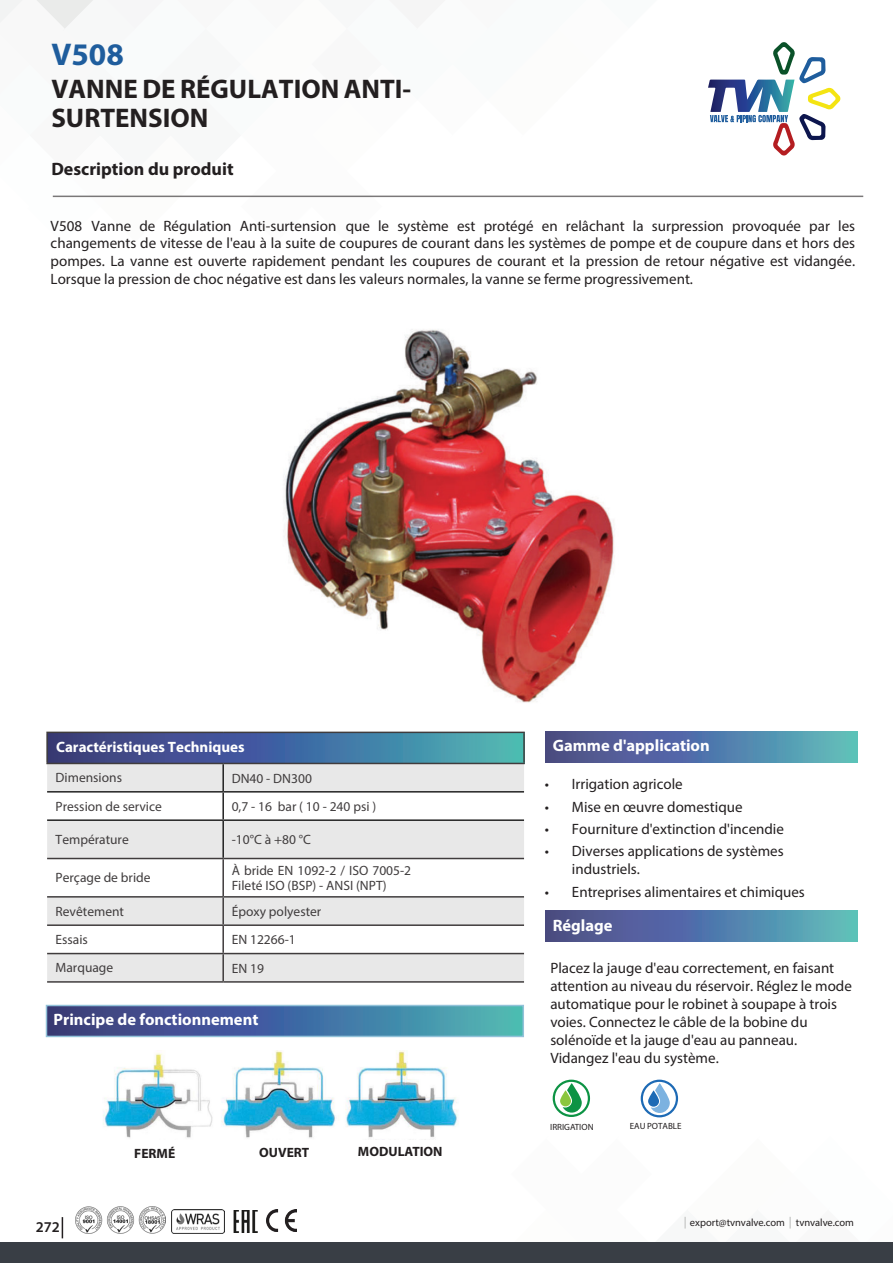
<style>
.page{position:relative;width:893px;height:1263px;background:#fff}
.page>*{position:absolute;margin:0;border:0;box-sizing:border-box;transform-origin:0 0}
.t1{font:700 31.5px "Myriad Pro";color:#1f5d9d}
.t2{font:700 27px/28.5px "Myriad Pro";color:#231f20}
.t3{font:700 18px "Myriad Pro";color:#231f20}
.t4{font:700 16.5px "Myriad Pro";color:#fff}
.t5{font:15px/18px "Myriad Pro";color:#231f20}
.t6{font:700 15px "Myriad Pro";color:#fff}
.t7{font:600 15px "Myriad Pro";color:#231f20}
.t8{font:13.5px/15.6px "Myriad Pro";color:#231f20}
.t9{font:700 13.5px "Myriad Pro";color:#231f20}
.t10{font:10.5px "Myriad Pro";color:#231f20}
.t11{font:9px "Myriad Pro";color:#231f20}
</style>
<div class="page">
<img style="left:233px;top:1211px;width:25px;height:22px">
<svg style="left:1px;top:0;width:698px;height:198px"></svg>
<div style="left:0;top:1242px;width:893px;height:21px;background:#393e45"></div>
<svg style="left:62px;top:1217px;width:1px;height:21px"></svg>
<svg style="left:708px;top:42px;width:132px;height:113px"></svg>
<hr style="left:53px;top:196px;width:810px;height:1px;background:#231f20">
<img style="left:75px;top:1206px;width:91px;height:28px">
<img style="left:171px;top:1210px;width:54px;height:23px">
<img style="left:266px;top:1209px;width:31px;height:22px">
<div style="left:546px;top:731px;width:311px;height:31px;background:linear-gradient(to right,#4d408b,#5bb6c1)"></div>
<div style="left:546px;top:910px;width:311px;height:31px;background:linear-gradient(to right,#4d408b,#5bb6c1)"></div>
<svg style="left:48px;top:733px;width:475px;height:30px;background:#436d9c"></svg>
<svg style="left:47px;top:764px;width:477px;height:217px;fill:#e8e8e8"></svg>
<svg style="left:47px;top:859px;width:477px;height:94px"></svg>
<hr style="left:222px;top:764px;width:2px;height:27px;background:#000">
<hr style="left:47px;top:791px;width:176px;height:1px;background:#000">
<hr style="left:223px;top:791px;width:301px;height:1px;background:#000">
<hr style="left:222px;top:792px;width:2px;height:27px;background:#000">
<hr style="left:47px;top:819px;width:176px;height:2px;background:#000">
<hr style="left:223px;top:819px;width:301px;height:2px;background:#000">
<hr style="left:222px;top:821px;width:2px;height:37px;background:#000">
<hr style="left:47px;top:858px;width:176px;height:1px;background:#231f20">
<hr style="left:223px;top:858px;width:301px;height:1px;background:#231f20">
<hr style="left:222px;top:859px;width:2px;height:37px;background:#231f20">
<hr style="left:47px;top:896px;width:176px;height:1px;background:#231f20">
<hr style="left:223px;top:896px;width:301px;height:1px;background:#231f20">
<hr style="left:222px;top:897px;width:2px;height:27px;background:#231f20">
<hr style="left:47px;top:924px;width:176px;height:2px;background:#231f20">
<hr style="left:223px;top:924px;width:301px;height:2px;background:#231f20">
<hr style="left:222px;top:926px;width:2px;height:27px;background:#231f20">
<hr style="left:47px;top:953px;width:176px;height:1px;background:#231f20">
<hr style="left:223px;top:953px;width:301px;height:1px;background:#231f20">
<hr style="left:222px;top:954px;width:2px;height:27px;background:#231f20">
<hr style="left:47px;top:981px;width:176px;height:2px;background:#231f20">
<hr style="left:223px;top:981px;width:301px;height:2px;background:#231f20">
<hr style="left:46px;top:732px;width:177px;height:1px;background:#231f20">
<hr style="left:46px;top:733px;width:2px;height:30px;background:#231f20">
<hr style="left:223px;top:732px;width:302px;height:1px;background:#231f20">
<hr style="left:523px;top:733px;width:2px;height:30px;background:#231f20">
<hr style="left:46px;top:763px;width:177px;height:1px;background:#231f20">
<hr style="left:223px;top:763px;width:302px;height:1px;background:#231f20">
<img style="left:284px;top:329px;width:330px;height:374px">
<svg style="left:49px;top:1008px;width:472px;height:26px;background:#436e9d"></svg>
<div style="left:46px;top:1005px;width:478px;height:32px;border:2px solid #82b9d4"></div>
<img style="left:103px;top:1050px;width:305px;height:88px">
<svg style="left:335px;top:1065px;width:456px;height:164px"></svg>
<svg style="left:648px;top:1090px;width:11px;height:17px"></svg>
<div style="left:641px;top:1080px;width:37px;height:37px;border:2px solid #1d6ab5;border-radius:50%"></div>
<p class="t1" style="left:51px;top:34px;width:74px">V508</p>
<p class="t2" style="left:51px;top:74px;width:361px">VANNE DE RÉGULATION ANTI-<br>SURTENSION</p>
<p class="t3" style="left:51px;top:157px;width:184px">Description du produit</p>
<p class="t5" style="left:51px;top:217px;width:806px;text-align:justify">V508 Vanne de Régulation Anti-surtension que le système est protégé en relâchant la surpression provoquée par les changements de vitesse de l'eau à la suite de coupures de courant dans les systèmes de pompe et de coupure dans et hors des pompes. La vanne est ouverte rapidement pendant les coupures de courant et la pression de retour négative est vidangée.<br>Lorsque la pression de choc négative est dans les valeurs normales, la vanne se ferme progressivement.</p>
<p class="t6" style="left:56px;top:737px;width:190px">Caractéristiques Techniques</p>
<p class="t8" style="left:56px;top:770px;width:68px">Dimensions</p>
<p class="t8" style="left:232px;top:770px;width:82px">DN40 - DN300</p>
<p class="t8" style="left:56px;top:798px;width:108px">Pression de service</p>
<p class="t8" style="left:232px;top:798px;width:146px">0,7 - 16 bar ( 10 - 240 psi )</p>
<p class="t8" style="left:56px;top:831px;width:75px">Température</p>
<p class="t8" style="left:232px;top:831px;width:81px">-10°C à +80 °C</p>
<p class="t8" style="left:56px;top:870px;width:96px">Perçage de bride</p>
<p class="t8" style="left:232px;top:862px;width:181px">À bride EN 1092-2 / ISO 7005-2<br>Fileté ISO (BSP) - ANSI (NPT)</p>
<p class="t8" style="left:56px;top:903px;width:70px">Revêtement</p>
<p class="t8" style="left:232px;top:903px;width:91px">Époxy polyester</p>
<p class="t8" style="left:56px;top:931px;width:34px">Essais</p>
<p class="t8" style="left:232px;top:932px;width:66px">EN 12266-1</p>
<p class="t8" style="left:56px;top:960px;width:59px">Marquage</p>
<p class="t8" style="left:232px;top:960px;width:34px">EN 19</p>
<p class="t4" style="left:54px;top:1008px;width:206px">Principe de fonctionnement</p>
<p class="t9" style="left:134px;top:1144px;width:42px">FERMÉ</p>
<p class="t9" style="left:259px;top:1144px;width:52px">OUVERT</p>
<p class="t9" style="left:358px;top:1143px;width:86px">MODULATION</p>
<p class="t4" style="left:553px;top:734px;width:159px">Gamme d'application</p>
<p class="t5" style="left:545px;top:775px;width:139px">• Irrigation agricole</p>
<p class="t5" style="left:545px;top:797px;width:199px">• Mise en œuvre domestique</p>
<p class="t5" style="left:545px;top:820px;width:241px">• Fourniture d'extinction d'incendie</p>
<p class="t5" style="left:572px;top:842px;width:213px;text-indent:-27px">• Diverses applications de systèmes industriels.</p>
<p class="t5" style="left:545px;top:882px;width:261px">• Entreprises alimentaires et chimiques</p>
<p class="t4" style="left:553px;top:914px;width:61px">Réglage</p>
<p class="t5" style="left:550px;top:959px;width:303px">Placez la jauge d'eau correctement, en faisant attention au niveau du réservoir. Réglez le mode automatique pour le robinet à soupape à trois voies. Connectez le câble de la bobine du solénoïde et la jauge d'eau au panneau.<br>Vidangez l'eau du système.</p>
<p class="t11" style="left:550px;top:1121px;width:45px">IRRIGATION</p>
<p class="t11" style="left:630px;top:1120px;width:53px">EAU POTABLE</p>
<p class="t7" style="left:36px;top:1218px;width:26px">272</p>
<p class="t10" style="left:690px;top:1216px;width:166px">export@tvnvalve.com tvnvalve.com</p>
</div>
